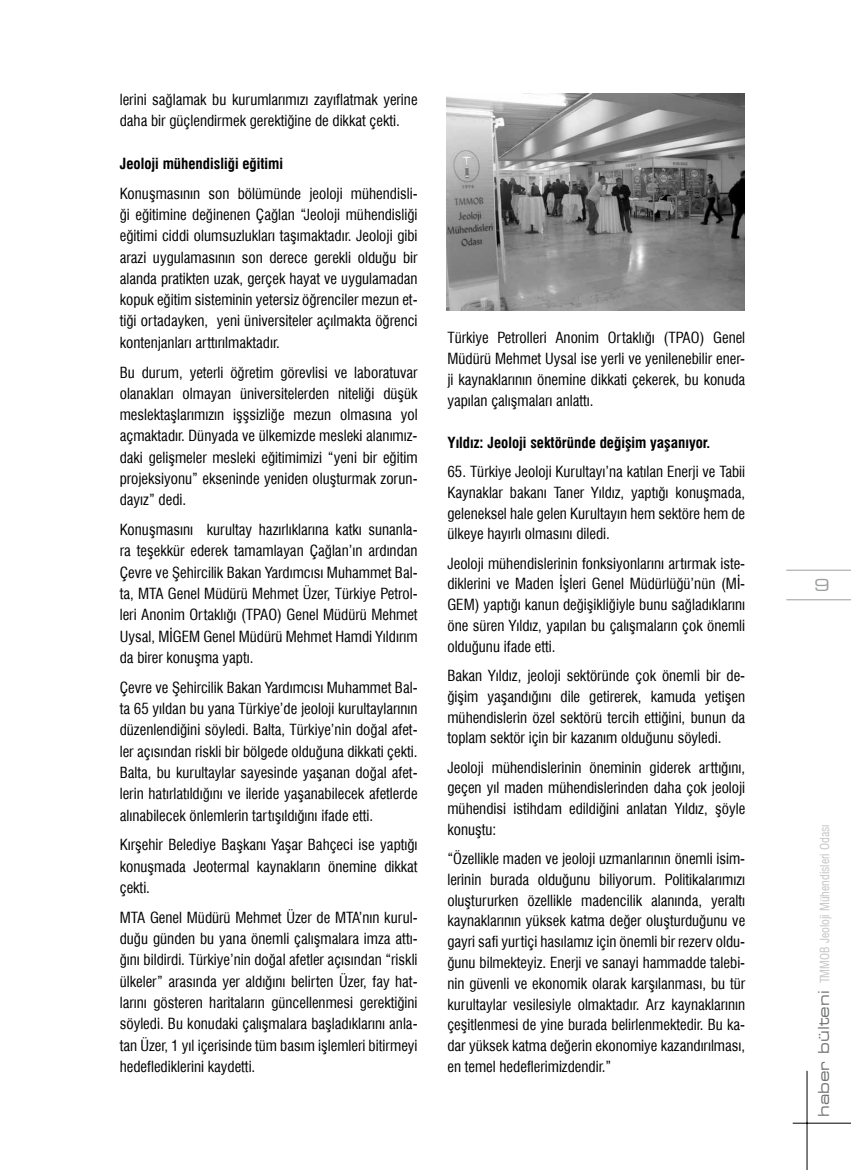
<style>
.page{position:relative;width:851px;height:1170px;background:#fff}
.page>*{position:absolute;margin:0;border:0;box-sizing:border-box;transform-origin:0 0}
.t1{font:expanded 16.5px "Square 721 BT";color:#9c9e9f}
.t2{font:condensed 15px/21.3px "Swiss 721 BT";color:#000;text-align:justify}
.t3{font:700 condensed 15px "Swiss 721 BT";color:#000}
.t4{font:12px "Swiss 721 Condensed BT";color:#c6c7c8}
.s1{font-family:"Square 721 BT";font-stretch:expanded;font-size:15px;color:#707172}
</style>
<div class="page">
<hr style="left:786px;top:569px;width:64px;height:1px;background:#9c9e9f">
<hr style="left:786px;top:599px;width:64px;height:1px;background:#9c9e9f">
<hr style="left:792px;top:1122px;width:58px;height:1px;background:#000">
<hr style="left:806px;top:1070px;width:1px;height:99px;background:#000">
<img style="left:446px;top:94px;width:298px;height:216px">
<p class="t2" style="left:120px;top:89px;width:299px">lerini sağlamak bu kurumlarımızı zayıflatmak yerine daha bir güçlendirmek gerektiğine de dikkat çekti.</p>
<p class="t3" style="left:120px;top:154px;width:165px">Jeoloji mühendisliği eğitimi</p>
<p class="t2" style="left:120px;top:182px;width:299px">Konuşmasının son bölümünde jeoloji mühendisli&shy;ği eğitimine değinenen Çağlan “Jeoloji mühendisliği eğitimi ciddi olumsuzlukları taşımaktadır. Jeoloji gibi arazi uygulamasının son derece gerekli olduğu bir alanda pratikten uzak, gerçek hayat ve uygulamadan kopuk eğitim sisteminin yetersiz öğrenciler mezun et&shy;tiği ortadayken, yeni üniversiteler açılmakta öğrenci kontenjanları arttırılmaktadır.</p>
<p class="t2" style="left:120px;top:361px;width:299px">Bu durum, yeterli öğretim görevlisi ve laboratuvar olanakları olmayan üniversitelerden niteliği düşük meslektaşlarımızın işşsizliğe mezun olmasına yol açmaktadır. Dünyada ve ülkemizde mesleki alanımız&shy;daki gelişmeler mesleki eğitimimizi “yeni bir eğitim projeksiyonu” ekseninde yeniden oluşturmak zorun&shy;dayız” dedi.</p>
<p class="t2" style="left:120px;top:519px;width:299px">Konuşmasını kurultay hazırlıklarına katkı sunanla&shy;ra teşekkür ederek tamamlayan Çağlan’ın ardından Çevre ve Şehircilik Bakan Yardımcısı Muhammet Bal&shy;ta, MTA Genel Müdürü Mehmet Üzer, Türkiye Petrol&shy;leri Anonim Ortaklığı (TPAO) Genel Müdürü Mehmet Uysal, MİGEM Genel Müdürü Mehmet Hamdi Yıldırım da birer konuşma yaptı.</p>
<p class="t2" style="left:120px;top:676px;width:299px">Çevre ve Şehircilik Bakan Yardımcısı Muhammet Bal&shy;ta 65 yıldan bu yana Türkiye’de jeoloji kurultaylarının düzenlendiğini söyledi. Balta, Türkiye’nin doğal afet&shy;ler açısından riskli bir bölgede olduğuna dikkati çekti.<br>Balta, bu kurultaylar sayesinde yaşanan doğal afet&shy;lerin hatırlatıldığını ve ileride yaşanabilecek afetlerde alınabilecek önlemlerin tartışıldığını ifade etti.</p>
<p class="t2" style="left:120px;top:834px;width:299px">Kırşehir Belediye Başkanı Yaşar Bahçeci ise yaptığı konuşmada Jeotermal kaynakların önemine dikkat çekti.</p>
<p class="t2" style="left:120px;top:906px;width:299px">MTA Genel Müdürü Mehmet Üzer de MTA’nın kurul&shy;duğu günden bu yana önemli çalışmalara imza attı&shy;ğını bildirdi. Türkiye’nin doğal afetler açısından “riskli ülkeler” arasında yer aldığını belirten Üzer, fay hat&shy;larını gösteren haritaların güncellenmesi gerektiğini söyledi. Bu konudaki çalışmalara başladıklarını anla&shy;tan Üzer, 1 yıl içerisinde tüm basım işlemleri bitirmeyi hedeflediklerini kaydetti.</p>
<p class="t2" style="left:447px;top:327px;width:299px;line-height:20.7px">Türkiye Petrolleri Anonim Ortaklığı (TPAO) Genel Müdürü Mehmet Uysal ise yerli ve yenilenebilir ener&shy;ji kaynaklarının önemine dikkati çekerek, bu konuda yapılan çalışmaları anlattı.</p>
<p class="t3" style="left:447px;top:433px;width:264px">Yıldız: Jeoloji sektöründe değişim yaşanıyor.</p>
<p class="t2" style="left:447px;top:461px;width:299px;line-height:20.7px">65. Türkiye Jeoloji Kurultayı’na katılan Enerji ve Tabii Kaynaklar bakanı Taner Yıldız, yaptığı konuşmada, geleneksel hale gelen Kurultayın hem sektöre hem de ülkeye hayırlı olmasını diledi.</p>
<p class="t2" style="left:447px;top:552px;width:299px;line-height:20.7px">Jeoloji mühendislerinin fonksiyonlarını artırmak iste&shy;diklerini ve Maden İşleri Genel Müdürlüğü’nün (Mİ-GEM) yaptığı kanun değişikliğiyle bunu sağladıklarını öne süren Yıldız, yapılan bu çalışmaların çok önemli olduğunu ifade etti.</p>
<p class="t2" style="left:447px;top:665px;width:299px;line-height:20.7px">Bakan Yıldız, jeoloji sektöründe çok önemli bir de&shy;ğişim yaşandığını dile getirerek, kamuda yetişen mühendislerin özel sektörü tercih ettiğini, bunun da toplam sektör için bir kazanım olduğunu söyledi.</p>
<p class="t2" style="left:447px;top:756px;width:299px;line-height:20.7px">Jeoloji mühendislerinin öneminin giderek arttığını, geçen yıl maden mühendislerinden daha çok jeoloji mühendisi istihdam edildiğini anlatan Yıldız, şöyle konuştu:</p>
<p class="t2" style="left:447px;top:848px;width:299px;line-height:20.7px">“Özellikle maden ve jeoloji uzmanlarının önemli isim&shy;lerinin burada olduğunu biliyorum. Politikalarımızı oluştururken özellikle madencilik alanında, yeraltı kaynaklarının yüksek katma değer oluşturduğunu ve gayri safi yurtiçi hasılamız için önemli bir rezerv oldu&shy;ğunu bilmekteyiz. Enerji ve sanayi hammadde talebi&shy;nin güvenli ve ekonomik olarak karşılanması, bu tür kurultaylar vesilesiyle olmaktadır. Arz kaynaklarının çeşitlenmesi de yine burada belirlenmektedir. Bu ka&shy;dar yüksek katma değerin ekonomiye kazandırılması, en temel hedeflerimizdendir.”</p>
<p class="t1" style="left:813px;top:575px;width:17px">9</p>
<p class="t4" style="left:817px;top:1116px;width:294px;rotate:-90deg"><span class="s1">haber bülteni</span> TMMOB Jeoloji Mühendisleri Odasý</p>
</div>
